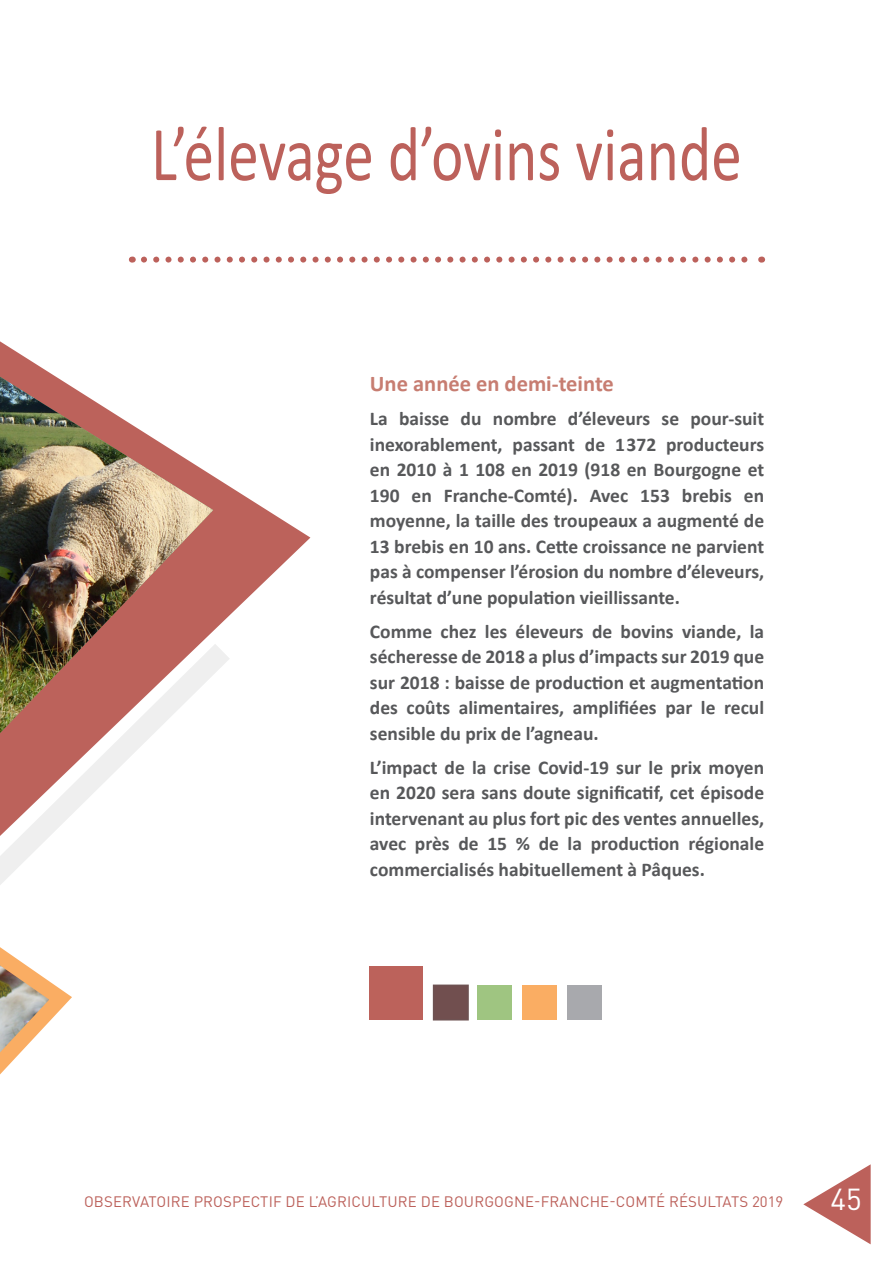
<style>
.page{position:relative;width:893px;height:1263px;background:#fff}
.page>*{position:absolute;margin:0;border:0;box-sizing:border-box;transform-origin:0 0}
.t1{font:78.15px "Calibri";color:#bc615b;scale:.79 1}
.t2{font:30px "DIN Pro";color:#fff}
.t3{font:700 22.5px "Calibri";color:#c77d71}
.t4{font:700 19.5px/25.5px "Calibri";color:#57585a;text-align:justify}
.t5{font:15px "DIN Pro";letter-spacing:.01em;color:#bc615b}
</style>
<div class="page">
<svg style="left:803px;top:1164px;width:68px;height:80px"></svg>
<svg style="left:144px;top:257px;width:604px;height:6px"></svg>
<svg style="left:0;top:341px;width:310px;height:481px"></svg>
<img style="left:0;top:377px;width:213px;height:356px">
<div style="left:370px;top:967px;width:53px;height:53px;background:#bc625b"></div>
<div style="left:477px;top:985px;width:35px;height:35px;background:#9fc581"></div>
<div style="left:433px;top:984px;width:36px;height:36px;background:#714f4f;border:2px solid #6e5252"></div>
<div style="left:523px;top:985px;width:34px;height:35px;background:#faad63"></div>
<div style="left:568px;top:985px;width:34px;height:35px;background:#a8a9ad"></div>
<svg style="left:0;top:822px;width:72px;height:253px"></svg>
<p class="t1" style="left:151px;top:100px;width:749px">L’élevage d’ovins viande</p>
<p class="t3" style="left:370px;top:368px;width:245px">Une année en demi-teinte</p>
<p class="t4" style="left:370px;top:406px;width:396px">La baisse du nombre d’éleveurs se pour-suit inexorablement, passant de 1 372 producteurs en 2010 à 1 108 en 2019 (918 en Bourgogne et 190 en Franche-Comté). Avec 153 brebis en moyenne, la taille des troupeaux a augmenté de 13 brebis en 10 ans. Cette croissance ne parvient pas à compenser l’érosion du nombre d’éleveurs, résultat d’une population vieillissante.</p>
<p class="t4" style="left:370px;top:618px;width:396px">Comme chez les éleveurs de bovins viande, la sécheresse de 2018 a plus d’impacts sur 2019 que sur 2018 : baisse de production et augmentation des coûts alimentaires, amplifiées par le recul sensible du prix de l’agneau.</p>
<p class="t4" style="left:370px;top:754px;width:396px">L’impact de la crise Covid-19 sur le prix moyen en 2020 sera sans doute significatif, cet épisode intervenant au plus fort pic des ventes annuelles, avec près de 15 % de la production régionale commercialisés habituellement à Pâques.</p>
<p class="t5" style="left:84px;top:1192px;width:701px">OBSERVATOIRE PROSPECTIF DE L’AGRICULTURE DE BOURGOGNE-FRANCHE-COMTÉ RÉSULTATS 2019</p>
<h2 class="t2" style="left:830px;top:1179px;width:33px">45</h2>
</div>
